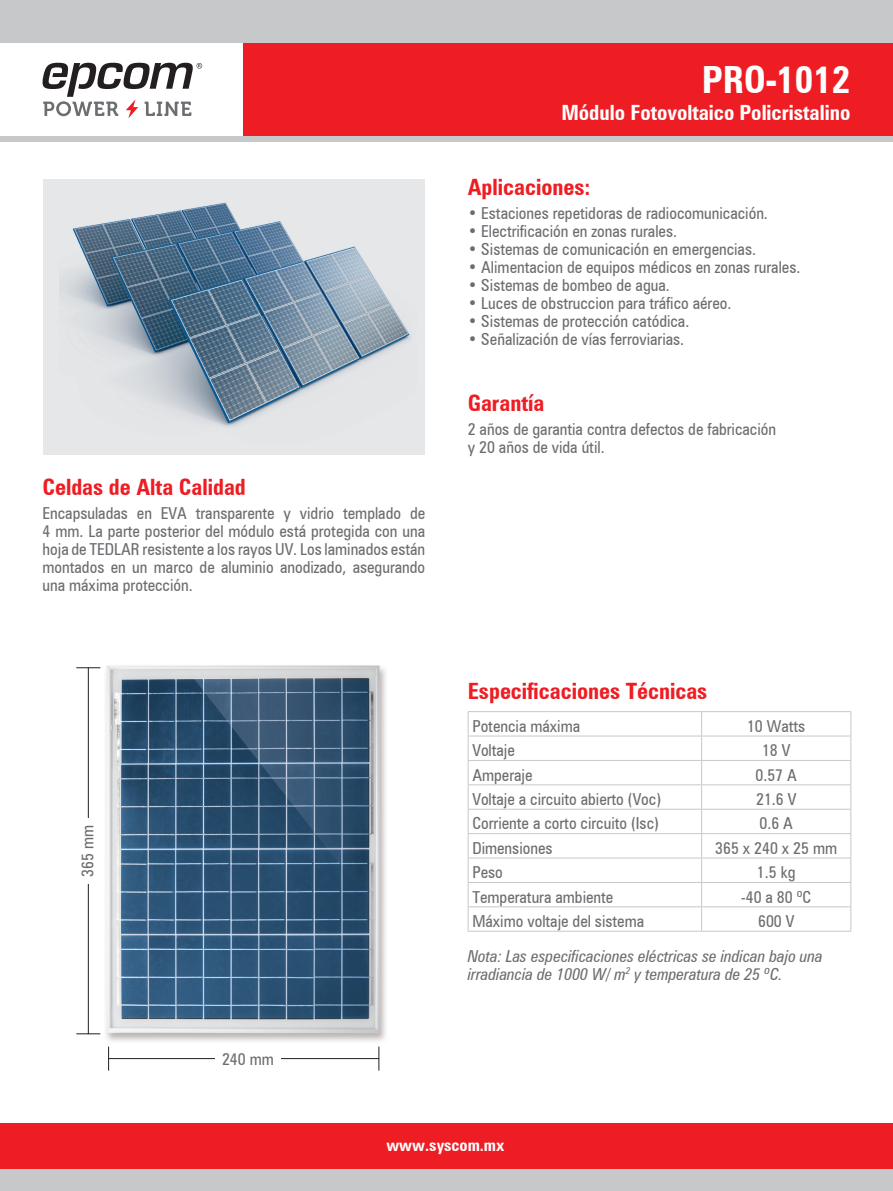
<style>
.page{position:relative;width:893px;height:1191px;background:#fff}
.page>*{position:absolute;margin:0;border:0;box-sizing:border-box;transform-origin:0 0}
.t1{font:700 condensed 37.5px "Zurich BT";color:#fff}
.TITULO{font:700 condensed 22.5px "Zurich BT";color:#ee1d23}
.TITULO-2{font:700 condensed 21px "Zurich BT";color:#fff}
.t2{font:condensed 16.5px/18px "Zurich BT";color:#6c6d70;text-align:justify}
.t3{font:italic condensed 16.5px/18px "Zurich BT";color:#6c6d70}
.t4{font:700 condensed 16.5px "Zurich BT";color:#fff}
</style>
<div class="page">
<img style="left:87px;top:665px;width:299px;height:393px">
<div style="left:243px;top:43px;width:650px;height:93px;background:#ee1d23"></div>
<div style="left:0;top:1123px;width:893px;height:46px;background:#ee1d23"></div>
<hr style="left:468px;top:711px;width:234px;height:1px;background:#c7c8ca">
<hr style="left:702px;top:711px;width:149px;height:1px;background:#c7c8ca">
<hr style="left:468px;top:735px;width:234px;height:1px;background:#c7c8ca">
<hr style="left:702px;top:735px;width:149px;height:1px;background:#c7c8ca">
<hr style="left:468px;top:760px;width:234px;height:1px;background:#c7c8ca">
<hr style="left:702px;top:760px;width:149px;height:1px;background:#c7c8ca">
<hr style="left:468px;top:784px;width:234px;height:1px;background:#c7c8ca">
<hr style="left:702px;top:784px;width:149px;height:1px;background:#c7c8ca">
<hr style="left:468px;top:809px;width:234px;height:1px;background:#c7c8ca">
<hr style="left:702px;top:809px;width:149px;height:1px;background:#c7c8ca">
<hr style="left:468px;top:833px;width:234px;height:1px;background:#c7c8ca">
<hr style="left:702px;top:833px;width:149px;height:1px;background:#c7c8ca">
<hr style="left:468px;top:857px;width:234px;height:1px;background:#c7c8ca">
<hr style="left:702px;top:857px;width:149px;height:1px;background:#c7c8ca">
<hr style="left:468px;top:882px;width:234px;height:1px;background:#c7c8ca">
<hr style="left:702px;top:882px;width:149px;height:1px;background:#c7c8ca">
<hr style="left:468px;top:906px;width:234px;height:1px;background:#c7c8ca">
<svg style="left:468px;top:712px;width:1px;height:219px"></svg>
<hr style="left:702px;top:906px;width:149px;height:1px;background:#c7c8ca">
<svg style="left:701px;top:712px;width:1px;height:219px"></svg>
<svg style="left:850px;top:712px;width:1px;height:219px"></svg>
<hr style="left:468px;top:931px;width:234px;height:1px;background:#c7c8ca">
<hr style="left:702px;top:931px;width:149px;height:1px;background:#c7c8ca">
<svg style="left:42px;top:63px;width:160px;height:55px"></svg>
<div style="left:0;top:0;width:893px;height:43px;background:#c7c8ca"></div>
<div style="left:0;top:1169px;width:893px;height:22px;background:#c7c8ca"></div>
<div style="left:0;top:136px;width:893px;height:5px;background:#c7c8ca"></div>
<hr style="left:88px;top:667px;width:1px;height:367px;background:#231f20">
<svg style="left:76px;top:667px;width:24px;height:1px"></svg>
<svg style="left:76px;top:1033px;width:24px;height:1px"></svg>
<hr style="left:108px;top:1058px;width:271px;height:1px;background:#231f20">
<svg style="left:378px;top:1046px;width:1px;height:24px"></svg>
<svg style="left:108px;top:1046px;width:1px;height:24px"></svg>
<div style="left:74px;top:818px;width:24px;height:65px;background:#fff"></div>
<div style="left:215px;top:1044px;width:66px;height:24px;background:#fff"></div>
<svg style="left:43px;top:179px;width:381px;height:276px;background:#afbcc7"></svg>
<p class="t1" style="left:702px;top:57px;width:150px">PRO-1012</p>
<p class="TITULO-2" style="left:561px;top:100px;width:291px">Módulo Fotovoltaico Policristalino</p>
<p class="TITULO" style="left:468px;top:173px;width:124px">Aplicaciones:</p>
<p class="t2" style="left:468px;top:204px;width:302px">• Estaciones repetidoras de radiocomunicación.</p>
<p class="t2" style="left:468px;top:222px;width:211px">• Electrificación en zonas rurales.</p>
<p class="t2" style="left:468px;top:240px;width:290px">• Sistemas de comunicación en emergencias.</p>
<p class="t2" style="left:468px;top:258px;width:334px">• Alimentacion de equipos médicos en zonas rurales.</p>
<p class="t2" style="left:468px;top:276px;width:204px">• Sistemas de bombeo de agua.</p>
<p class="t2" style="left:468px;top:294px;width:265px">• Luces de obstruccion para tráfico aéreo.</p>
<p class="t2" style="left:468px;top:312px;width:223px">• Sistemas de protección catódica.</p>
<p class="t2" style="left:468px;top:330px;width:218px">• Señalización de vías ferroviarias.</p>
<p class="TITULO" style="left:43px;top:473px;width:205px">Celdas de Alta Calidad</p>
<p class="t2" style="left:43px;top:503px;width:384px">Encapsuladas en EVA transparente y vidrio templado de 4 mm. La parte posterior del módulo está protegida con una hoja de TEDLAR resistente a los rayos UV. Los laminados están montados en un marco de aluminio anodizado, asegurando una máxima protección.</p>
<p class="t2" style="left:79px;top:876px;width:53px;rotate:-90deg">365 mm</p>
<p class="t2" style="left:222px;top:1049px;width:53px">240 mm</p>
<p class="TITULO" style="left:468px;top:389px;width:78px">Garantía</p>
<p class="t2" style="left:468px;top:420px;width:310px">2 años de garantia contra defectos de fabricación</p>
<p class="t2" style="left:468px;top:438px;width:138px">y 20 años de vida útil.</p>
<p class="TITULO" style="left:468px;top:677px;width:241px">Especificaciones Técnicas</p>
<p class="t2" style="left:472px;top:717px;width:109px">Potencia máxima</p>
<p class="t2" style="left:747px;top:717px;width:60px">10 Watts</p>
<p class="t2" style="left:472px;top:741px;width:44px">Voltaje</p>
<p class="t2" style="left:762px;top:741px;width:30px">18 V</p>
<p class="t2" style="left:472px;top:765px;width:62px">Amperaje</p>
<p class="t2" style="left:755px;top:765px;width:43px">0.57 A</p>
<p class="t2" style="left:472px;top:790px;width:190px">Voltaje a circuito abierto (Voc)</p>
<p class="t2" style="left:756px;top:790px;width:42px">21.6 V</p>
<p class="t2" style="left:472px;top:814px;width:188px">Corriente a corto circuito (Isc)</p>
<p class="t2" style="left:759px;top:814px;width:35px">0.6 A</p>
<p class="t2" style="left:472px;top:838px;width:82px">Dimensiones</p>
<p class="t2" style="left:715px;top:838px;width:123px">365 x 240 x 25 mm</p>
<p class="t2" style="left:472px;top:863px;width:32px">Peso</p>
<p class="t2" style="left:757px;top:863px;width:40px">1.5 kg</p>
<p class="t2" style="left:472px;top:887px;width:142px">Temperatura ambiente</p>
<p class="t2" style="left:741px;top:887px;width:72px">-40 a 80 ºC</p>
<p class="t2" style="left:472px;top:912px;width:173px">Máximo voltaje del sistema</p>
<p class="t2" style="left:758px;top:912px;width:38px">600 V</p>
<p class="t3" style="left:468px;top:946px;width:357px">Nota: Las especificaciones eléctricas se indican bajo una irradiancia de 1000 W/ m<sup>2</sup> y temperatura de 25 ºC.</p>
<p class="t4" style="left:386px;top:1134px;width:120px">www.syscom.mx</p>
</div>
